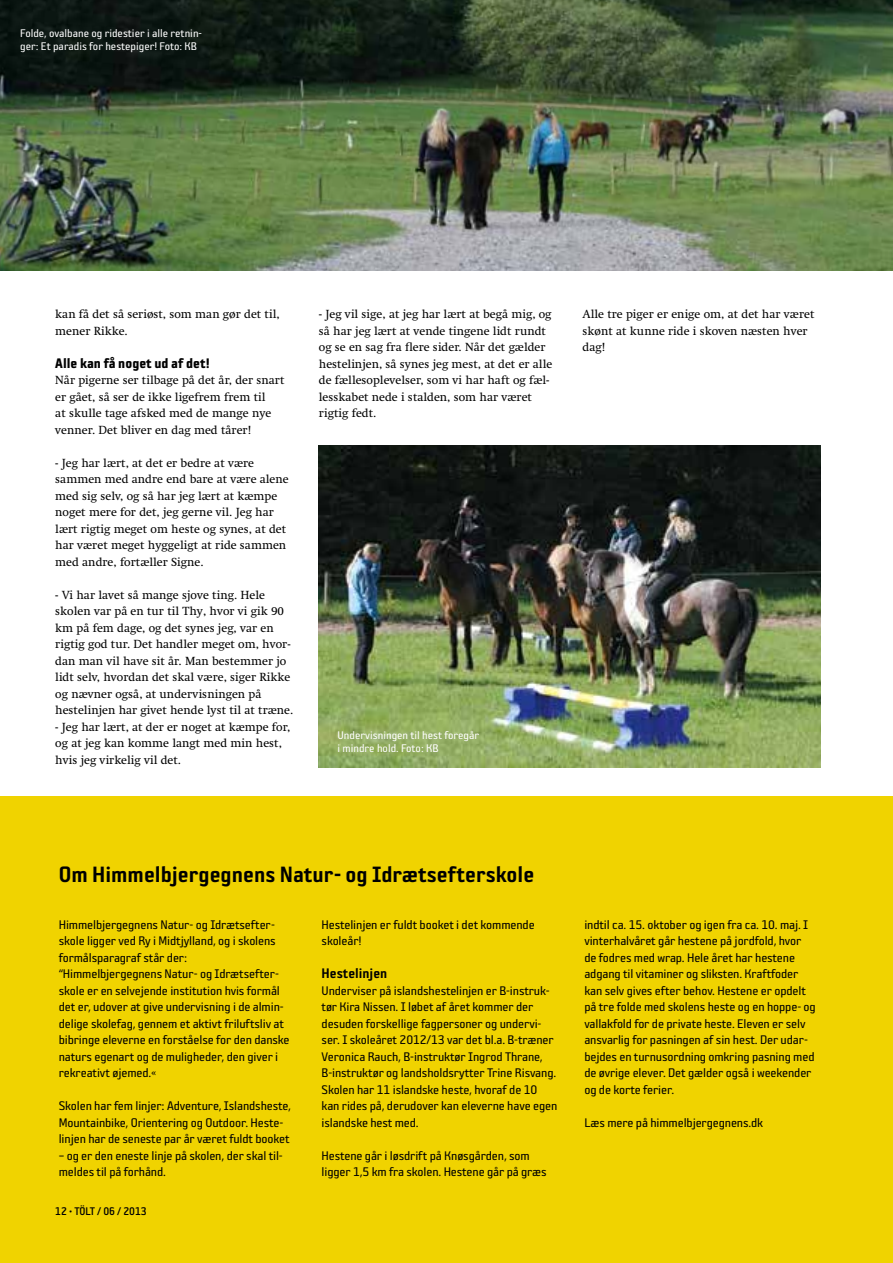
<style>
.page{position:relative;width:893px;height:1263px;background:#fff}
.page>*{position:absolute;margin:0;border:0;box-sizing:border-box;transform-origin:0 0}
.t1{font:24px "Sophisto D Gauge";color:#000}
.t2{font:15px "Sophisto E Gauge";color:#000}
.t3{font:15px "Sophisto D Gauge";color:#000}
.t4{font:13.5px/16.5px "Sophisto B Gauge";letter-spacing:-.01em;color:#000}
.t5{font:12px/16.5px "Swift LT Pro";color:#000}
.t6{font:12px/13.5px "Sophisto B Gauge";color:#fff}
.t7{font:12px "Sophisto C Gauge";color:#000;scale:.95 1}
</style>
<div class="page">
<img style="left:0;top:0;width:893px;height:270px">
<img style="left:319px;top:446px;width:502px;height:321px">
<div style="left:0;top:796px;width:893px;height:467px;background:#f0d300"></div>
<p class="t6" style="left:20px;top:26px;width:183px">Folde, ovalbane og ridestier i alle retnin&shy;ger: Et paradis for hestepiger! Foto: KB</p>
<p class="t5" style="left:55px;top:306px;width:226px">kan få det så seriøst, som man gør det til, mener Rikke.</p>
<p class="t2" style="left:55px;top:354px;width:156px">Alle kan få noget ud af det!</p>
<p class="t5" style="left:55px;top:372px;width:231px">Når pigerne ser tilbage på det år, der snart er gået, så ser de ikke ligefrem frem til<br>at skulle tage afsked med de mange nye venner. Det bliver en dag med tårer!</p>
<p class="t5" style="left:55px;top:454px;width:235px">- Jeg har lært, at det er bedre at være sammen med andre end bare at være alene med sig selv, og så har jeg lært at kæmpe noget mere for det, jeg gerne vil. Jeg har lært rigtig meget om heste og synes, at det har været meget hyggeligt at ride sammen med andre, fortæller Signe.</p>
<p class="t5" style="left:55px;top:586px;width:240px">- Vi har lavet så mange sjove ting. Hele skolen var på en tur til Thy, hvor vi gik 90 km på fem dage, og det synes jeg, var en rigtig god tur. Det handler meget om, hvor&shy;dan man vil have sit år. Man bestemmer jo lidt selv, hvordan det skal være, siger Rikke og nævner også, at undervisningen på hestelinjen har givet hende lyst til at træne.</p>
<p class="t5" style="left:55px;top:718px;width:236px">- Jeg har lært, at der er noget at kæmpe for, og at jeg kan komme langt med min hest, hvis jeg virkelig vil det.</p>
<p class="t5" style="left:319px;top:306px;width:235px">- Jeg vil sige, at jeg har lært at begå mig, og så har jeg lært at vende tingene lidt rundt og se en sag fra flere sider. Når det gælder hestelinjen, så synes jeg mest, at det er alle de fællesoplevelser, som vi har haft og fæl&shy;lesskabet nede i stalden, som har været rigtig fedt.</p>
<p class="t5" style="left:583px;top:306px;width:233px">Alle tre piger er enige om, at det har været skønt at kunne ride i skoven næsten hver dag!</p>
<p class="t6" style="left:337px;top:728px;width:143px">Undervisningen til hest foregår i mindre hold. Foto: KB</p>
<h1 class="t1" style="left:59px;top:860px;width:477px">Om Himmelbjergegnens Natur- og Idrætsefterskole</h1>
<p class="t4" style="left:59px;top:916px;width:232px">Himmelbjergegnens Natur- og Idrætsefter&shy;skole ligger ved Ry i Midtjylland, og i skolens formålsparagraf står der: “Himmelbjergegnens Natur- og Idrætsefter&shy;skole er en selvejende institution hvis formål det er, udover at give undervisning i de almin&shy;delige skolefag, gennem et aktivt friluftsliv at bibringe eleverne en forståelse for den danske naturs egenart og de muligheder, den giver i rekreativt øjemed.«</p>
<p class="t4" style="left:59px;top:1097px;width:234px">Skolen har fem linjer: Adventure, Islandsheste,<br>Mountainbike, Orientering og Outdoor. Heste&shy;linjen har de seneste par år været fuldt booket</p>
<p class="t4" style="left:59px;top:1147px;width:226px">– og er den eneste linje på skolen, der skal til&shy;meldes til på forhånd.</p>
<p class="t4" style="left:322px;top:916px;width:215px">Hestelinjen er fuldt booket i det kommende skoleår!</p>
<p class="t3" style="left:322px;top:964px;width:67px">Hestelinjen</p>
<p class="t4" style="left:322px;top:982px;width:237px">Underviser på islandshestelinjen er B-instruk&shy;tør Kira Nissen. I løbet af året kommer der desuden forskellige fagpersoner og undervi&shy;ser. I skoleåret 2012/13 var det bl.a. B-træner Veronica Rauch, B-instruktør Ingrod Thrane, B-instruktør og landsholdsrytter Trine Risvang.<br>Skolen har 11 islandske heste, hvoraf de 10 kan rides på, derudover kan eleverne have egen islandske hest med.</p>
<p class="t4" style="left:322px;top:1147px;width:227px">Hestene går i løsdrift på Knøsgården, som ligger 1,5 km fra skolen. Hestene går på græs</p>
<p class="t7" style="left:55px;top:1204px;width:98px">12 • TÖLT / 06 / 2013</p>
<p class="t4" style="left:584px;top:916px;width:233px">indtil ca. 15. oktober og igen fra ca. 10. maj. I vinterhalvåret går hestene på jordfold, hvor de fodres med wrap. Hele året har hestene adgang til vitaminer og sliksten. Kraftfoder kan selv gives efter behov. Hestene er opdelt på tre folde med skolens heste og en hoppe- og vallakfold for de private heste. Eleven er selv ansvarlig for pasningen af sin hest. Der udar&shy;bejdes en turnusordning omkring pasning med de øvrige elever. Det gælder også i weekender og de korte ferier.</p>
<p class="t4" style="left:584px;top:1114px;width:180px">Læs mere på himmelbjergegnens.dk</p>
</div>
